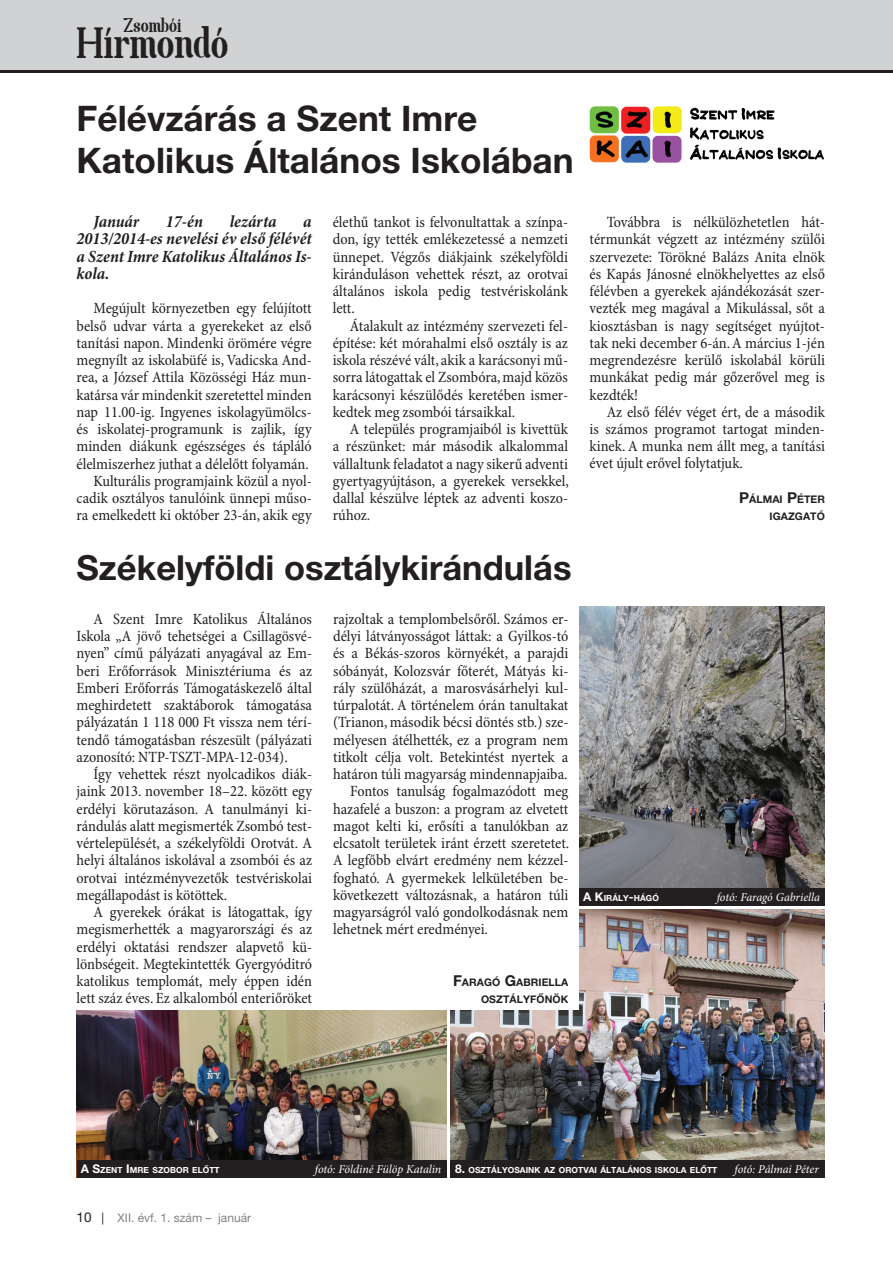
<style>
.page{position:relative;width:893px;height:1263px;background:#fff}
.page>*{position:absolute;margin:0;border:0;box-sizing:border-box;transform-origin:0 0}
.t1{font:41.7px "Spatha Serif";color:#231f20}
.t2{font:700 35.25px/42px "Helvetica Neue LT Pro";color:#231f20}
.t3{font:700 34.5px "Helvetica Neue LT Pro";color:#231f20}
.t4{font:18.9px "Spatha Serif";color:#231f20}
.t5{font:italic 700 condensed 17.25px/17.2px "Minion Pro";color:#231f20;text-align:justify}
.t6{font:condensed 15.75px/17.2px "Minion Pro";color:#231f20;text-align:justify}
.t7{font:italic 12px "Minion Pro";letter-spacing:-.005em;color:#fff}
.t8{font:12px "Helvetica Neue LT Pro";color:#808285}
.t9{font:700 10.5px/17.2px "Helvetica Neue LT Pro";letter-spacing:.005em;color:#231f20}
.t10{font:700 8.4px "Helvetica Neue LT Pro";letter-spacing:.005em;color:#fff}
.s1{font-size:15px}
.s2{font-size:12px}
.s3{font-family:"Minion Pro";font-weight:400;font-style:italic;font-size:12px}
.s4{font-size:13.5px;color:#231f20}
.s5{color:#231f20}
</style>
<div class="page">
<div style="left:0;top:0;width:893px;height:72px;background:#d1d2d4"></div>
<hr style="left:0;top:70px;width:893px;height:2px;background:#231f20">
<img style="left:589px;top:106px;width:235px;height:57px">
<img style="left:451px;top:909px;width:374px;height:251px">
<div style="left:333px;top:607px;width:235px;height:401px;background:#fff"></div>
<img style="left:77px;top:1010px;width:369px;height:150px">
<img style="left:579px;top:607px;width:246px;height:281px">
<div style="left:568px;top:872px;width:11px;height:136px;background:#fff"></div>
<hr style="left:73px;top:1006px;width:506px;height:4px;background:#fff">
<div style="left:579px;top:888px;width:246px;height:18px;background:#231f20"></div>
<div style="left:77px;top:1160px;width:369px;height:18px;background:#231f20"></div>
<div style="left:451px;top:1160px;width:374px;height:18px;background:#231f20"></div>
<p class="t4" style="left:124px;top:13px;width:59px">Zsombói</p>
<h1 class="t1" style="left:77px;top:17px;width:153px">Hírmondó</h1>
<h2 class="t2" style="left:77px;top:97px;width:499px">Félévzárás a Szent Imre<br>Katolikus Általános Iskolában</h2>
<p class="t5" style="left:94px;top:213px;width:47px">Január</p>
<p class="t5" style="left:166px;top:213px;width:39px">17-én</p>
<p class="t5" style="left:230px;top:213px;width:48px">lezárta</p>
<p class="t5" style="left:77px;top:213px;width:237px;text-indent:227px">a 2013/2014-es nevelési év első félévét a Szent Imre Katolikus Általános Is&shy;kola.</p>
<p class="t6" style="left:77px;top:300px;width:237px;text-align:right">Megújult környezetben egy felújított belső udvar várta a gyerekeket az első tanítási napon. Mindenki örömére végre megnyílt az iskolabüfé is, Vadicska And&shy;rea, a József Attila Közösségi Ház mun&shy;katársa vár mindenkit szeretettel minden nap 11.00-ig. Ingyenes iskolagyümölcs&shy;és iskolatej-programunk is zajlik, így minden diákunk egészséges és tápláló élelmiszerhez juthat a délelőtt folyamán.<br>Kulturális programjaink közül a nyol&shy;cadik osztályos tanulóink ünnepi műso&shy;ra emelkedett ki október 23-án, akik egy</p>
<p class="t6" style="left:333px;top:214px;width:237px">élethű tankot is felvonultattak a színpa&shy;don, így tették emlékezetessé a nemzeti ünnepet. Végzős diákjaink székelyföldi kiránduláson vehettek részt, az orotvai általános iskola pedig testvériskolánk lett.</p>
<p class="t6" style="left:333px;top:318px;width:237px;text-indent:17px">Átalakult az intézmény szervezeti fel&shy;építése: két mórahalmi első osztály is az iskola részévé vált, akik a karácsonyi mű&shy;sorra látogattak el Zsombóra, majd közös karácsonyi készülődés keretében ismer&shy;kedtek meg zsombói társaikkal.</p>
<p class="t6" style="left:333px;top:421px;width:238px;text-indent:17px">A település programjaiból is kivettük a részünket: már második alkalommal vállaltunk feladatot a nagy sikerű adventi gyertyagyújtáson, a gyerekek versekkel, dallal készülve léptek az adventi koszo&shy;rúhoz.</p>
<h3 class="t3" style="left:77px;top:546px;width:496px">Székelyföldi osztálykirándulás</h3>
<p class="t6" style="left:77px;top:611px;width:237px;text-indent:17px">A Szent Imre Katolikus Általános Iskola „A jövő tehetségei a Csillagösvé&shy;nyen” című pályázati anyagával az Em&shy;beri Erőforrások Minisztériuma és az Emberi Erőforrás Támogatáskezelő által meghirdetett szaktáborok támogatása pályázatán 1 118 000 Ft vissza nem térí&shy;tendő támogatásban részesült (pályázati azonosító: NTP-TSZT-MPA-12-034).</p>
<p class="t6" style="left:77px;top:766px;width:237px;text-indent:17px">Így vehettek részt nyolcadikos diák&shy;jaink 2013. november 18–22. között egy erdélyi körutazáson. A tanulmányi ki&shy;rándulás alatt megismerték Zsombó test&shy;vértelepülését, a székelyföldi Orotvát. A helyi általános iskolával a zsombói és az orotvai intézményvezetők testvériskolai megállapodást is kötöttek.</p>
<p class="t6" style="left:77px;top:904px;width:237px;text-indent:17px">A gyerekek órákat is látogattak, így megismerhették a magyarországi és az erdélyi oktatási rendszer alapvető kü&shy;lönbségeit. Megtekintették Gyergyóditró katolikus templomát, mely éppen idén lett száz éves. Ez alkalomból enteriőröket</p>
<p class="t6" style="left:333px;top:611px;width:237px">rajzoltak a templombelsőről. Számos er-</p>
<p class="t6" style="left:333px;top:628px;width:237px">délyi látványosságot láttak: a Gyilkos-tó</p>
<p class="t6" style="left:333px;top:645px;width:237px">és a Békás-szoros környékét, a parajdi</p>
<p class="t6" style="left:333px;top:663px;width:237px">sóbányát, Kolozsvár főterét, Mátyás ki-</p>
<p class="t6" style="left:333px;top:680px;width:237px">rály szülőházát, a marosvásárhelyi kul-</p>
<p class="t6" style="left:333px;top:697px;width:237px">túrpalotát. A történelem órán tanultakat</p>
<p class="t6" style="left:333px;top:714px;width:237px">(Trianon, második bécsi döntés stb.) sze-</p>
<p class="t6" style="left:333px;top:732px;width:237px">mélyesen átélhették, ez a program nem</p>
<p class="t6" style="left:333px;top:749px;width:237px">titkolt célja volt. Betekintést nyertek a</p>
<p class="t6" style="left:333px;top:766px;width:236px">határon túli magyarság mindennapjaiba.</p>
<p class="t6" style="left:350px;top:783px;width:220px">Fontos tanulság fogalmazódott meg</p>
<p class="t6" style="left:333px;top:800px;width:237px">hazafelé a buszon: a program az elvetett</p>
<p class="t6" style="left:333px;top:818px;width:237px">magot kelti ki, erősíti a tanulókban az</p>
<p class="t6" style="left:333px;top:835px;width:238px">elcsatolt területek iránt érzett szeretetet.</p>
<p class="t6" style="left:333px;top:852px;width:237px">A legfőbb elvárt eredmény nem kézzel-</p>
<p class="t6" style="left:333px;top:869px;width:237px">fogható. A gyermekek lelkületében be-</p>
<p class="t6" style="left:333px;top:887px;width:237px">következett változásnak, a határon túli</p>
<p class="t6" style="left:333px;top:904px;width:237px">magyarságról való gondolkodásnak nem</p>
<p class="t6" style="left:333px;top:921px;width:156px">lehetnek mért eredményei.</p>
<p class="t9" style="left:453px;top:973px;width:117px;text-align:right"><span class="s1">F</span>ARAGÓ <span class="s1">G</span>ABRIELLA<br>OSZTÁLYFŐNÖK</p>
<p class="t6" style="left:590px;top:214px;width:237px;text-indent:17px">Továbbra is nélkülözhetetlen hát&shy;térmunkát végzett az intézmény szülői szervezete: Törökné Balázs Anita elnök és Kapás Jánosné elnökhelyettes az első félévben a gyerekek ajándékozását szer&shy;vezték meg magával a Mikulással, sőt a kiosztásban is nagy segítséget nyújtot&shy;tak neki december 6-án. A március 1-jén megrendezésre kerülő iskolabál körüli munkákat pedig már gőzerővel meg is kezdték!</p>
<p class="t6" style="left:590px;top:404px;width:237px;text-indent:17px">Az első félév véget ért, de a második is számos programot tartogat minden&shy;kinek. A munka nem állt meg, a tanítási évet újult erővel folytatjuk.</p>
<p class="t9" style="left:770px;top:490px;width:57px;text-indent:-31px"><span class="s1">P</span>ÁLMAI <span class="s1">P</span>ÉTER<br>IGAZGA</p>
<p class="t9" style="left:810px;top:508px;width:16px">TÓ</p>
<p class="t10" style="left:583px;top:893px;width:77px"><span class="s2">A K</span>IRÁLY<span class="s2">-</span>HÁGÓ</p>
<p class="t7" style="left:717px;top:889px;width:105px">fotó: Faragó Gabriella</p>
<p class="t10" style="left:81px;top:1165px;width:140px"><span class="s2">A S</span>ZENT <span class="s2">I</span> MRE SZOBOR ELŐTT</p>
<p class="t10" style="left:315px;top:1165px;width:404px"><span class="s3">fotó: Földiné Fülöp Katalin</span> <span class="s2">8.</span> OSZTÁLYOSAINK AZ OROTVAI ÁLTALÁNOS ISKOLA ELŐTT</p>
<p class="t7" style="left:734px;top:1161px;width:86px">fotó: Pálmai Péter</p>
<p class="t8" style="left:77px;top:1210px;width:176px"><span class="s4">10</span> <span class="s5">|</span> XII. évf. 1. szám – január</p>
</div>
